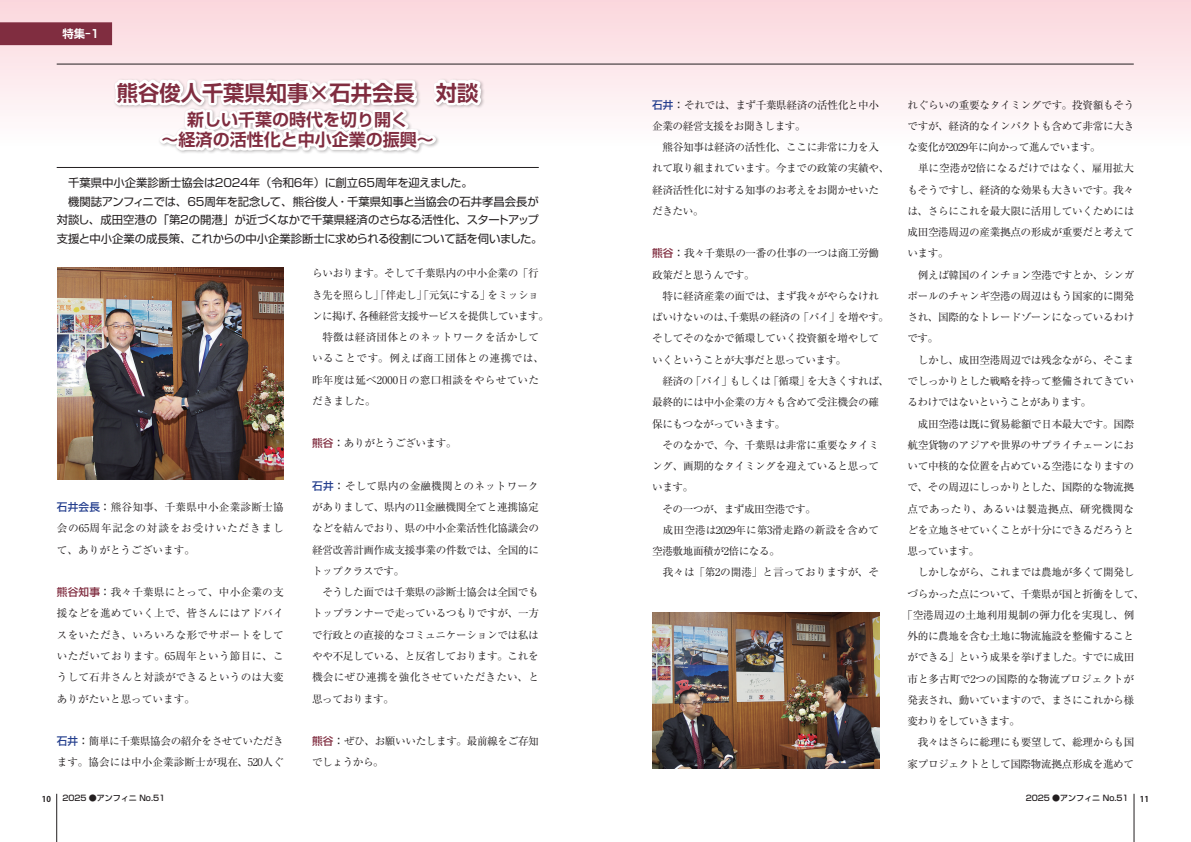
<style>
.page{position:relative;width:1191px;height:842px;background:#fff}
.page>*{position:absolute;margin:0;border:0;box-sizing:border-box;transform-origin:0 0}
.t1{font:700 21.3px "Shin Go Pro De";color:#802d40}
.t2{font:700 17px/19.8px "Shin Go Pro De";color:#802d40;text-align:center}
.t3{font:11.3px/18.4px "Shin Go Pro";letter-spacing:-.01em;color:#231f20}
.t4{font:700 11.3px "Shin Go Pro De";color:#fff}
.t5{font:10.6px/21.3px "Ryumin Pro";letter-spacing:-.03em;color:#231f20}
.t6{font:10.6px/21.3px "Ryumin Pro";color:#231f20}
.t7{font:10.6px "Ryumin Pro";letter-spacing:-.005em;color:#231f20}
.t8{font:10.6px "Ryumin Pro";letter-spacing:.025em;color:#231f20}
.t9{font:500 8px "Shin Go Pro";color:#231f20}
.t10{font:700 8px "Koz Go Pro";color:#231f20}
.s1{font-family:"Shin Go Pro";font-weight:500;color:#253f8e}
.s2{font-family:"Shin Go Pro";font-weight:500}
.s3{font-family:"Shin Go Pro";font-weight:500;color:#802d40}
</style>
<div class="page">
<hr style="left:56px;top:794px;width:1px;height:48px;background:#231f20">
<hr style="left:1133px;top:794px;width:1px;height:48px;background:#231f20">
<div style="left:0;top:0;width:1191px;height:147px;background:linear-gradient(to bottom,#fad6dc,#fefefe)"></div>
<hr style="left:57px;top:64px;width:1076px;height:1px;background:#231f20">
<svg style="left:95px;top:68px;width:391px;height:85px"></svg>
<hr style="left:57px;top:167px;width:482px;height:1px;background:#231f20">
<div style="left:0;top:23px;width:112px;height:22px;background:#802d40"></div>
<img style="left:57px;top:268px;width:227px;height:211px">
<img style="left:652px;top:612px;width:227px;height:156px">
<p class="t4" style="left:62px;top:24px;width:38px">特集-1</p>
<h1 class="t1" style="left:117px;top:75px;width:363px">熊谷俊人千葉県知事×石井会長　対談</h1>
<h2 class="t2" style="left:162px;top:108px;width:274px">新しい千葉の時代を切り開く<br>～経済の活性化と中小企業の振興～</h2>
<p class="t3" style="left:57px;top:172px;width:487px">　千葉県中小企業診断士協会は２０２４年（令和６年）に創立６５周年を迎えました。<br>　機関誌アンフィニでは、６５周年を記念して、熊谷俊人・千葉県知事と当協会の石井孝昌会長が対談し、成田空港の「第２の開港」が近づくなかで千葉県経済のさらなる活性化、スタートアップ支援と中小企業の成長策、これからの中小企業診断士に求められる役割について話を伺いました。</p>
<p class="t5" style="left:57px;top:496px;width:228px;text-align:justify"><span class="s1">石井会長</span><span class="s2">：</span>熊谷知事、千葉県中小企業診断士協会の65周年記念の対談をお受けいただきまして、ありがとうございます。</p>
<p class="t5" style="left:57px;top:581px;width:228px;text-align:justify"><span class="s3">熊谷知事</span><span class="s2">：</span>我々千葉県にとって、中小企業の支援などを進めていく上で、皆さんにはアドバイスをいただき、いろいろな形でサポートをしていただいております。65周年という節目に、こうして石井さんと対談ができるというのは大変ありがたいと思っています。</p>
<p class="t5" style="left:57px;top:730px;width:228px"><span class="s1">石井</span><span class="s2">：</span>簡単に千葉県協会の紹介をさせていただきます。協会には中小企業診断士が現在、520人ぐ</p>
<p class="t6" style="left:312px;top:262px;width:238px">らいおります。そして千葉県内の中小企業の「行き先を照らし」「伴走し」「元気にする」をミッションに掲げ、各種経営支援サービスを提供しています。　特徴は経済団体とのネットワークを活かしていることです。例えば商工団体との連携では、昨年度は延べ2000日の窓口相談をやらせていただきました。</p>
<p class="t5" style="left:312px;top:432px;width:146px"><span class="s3">熊谷</span><span class="s2">：</span>ありがとうございます。</p>
<p class="t5" style="left:312px;top:474px;width:228px"><span class="s1">石井</span><span class="s2">：</span>そして県内の金融機関とのネットワークがありまして、県内の11金融機関全てと連携協定などを結んでおり、県の中小企業活性化協議会の経営改善計画作成支援事業の件数では、全国的にトップクラスです。<br>　そうした面では千葉県の診断士協会は全国でもトップランナーで走っているつもりですが、一方で行政との直接的なコミュニケーションでは私はやや不足している、と反省しております。これを機会にぜひ連携を強化させていただきたい、と思っております。</p>
<p class="t5" style="left:312px;top:730px;width:228px"><span class="s3">熊谷</span><span class="s2">：</span>ぜひ、お願いいたします。最前線をご存知でしょうから。</p>
<p class="t5" style="left:652px;top:93px;width:239px"><span class="s1">石井</span><span class="s2">：</span>それでは、まず千葉県経済の活性化と中小企業の経営支援をお聞きします。<br>　熊谷知事は経済の活性化、ここに非常に力を入れて取り組まれています。今までの政策の実績や、経済活性化に対する知事のお考えをお聞かせいただきたい。</p>
<p class="t5" style="left:652px;top:242px;width:238px"><span class="s3">熊谷</span><span class="s2">：</span>我々千葉県の一番の仕事の一つは商工労働政策だと思うんです。<br>　特に経済産業の面では、まず我々がやらなければいけないのは、千葉県の経済の「パイ」を増やす。そしてそのなかで循環していく投資額を増やしていくということが大事だと思っています。<br>　経済の「パイ」もしくは「循環」を大きくすれば、最終的には中小企業の方々も含めて受注機会の確保にもつながっていきます。<br>　そのなかで、今、千葉県は非常に重要なタイミング、画期的なタイミングを迎えていると思っています。<br>　その一つが、まず成田空港です。<br>　成田空港は2029年に第3滑走路の新設を含めて空港敷地面積が2倍になる。<br>　我々は「第2の開港」と言っておりますが、そ</p>
<p class="t5" style="left:907px;top:93px;width:228px">れぐらいの重要なタイミングです。投資額もそう</p>
<p class="t5" style="left:907px;top:114px;width:228px">ですが、経済的なインパクトも含めて非常に大き</p>
<p class="t5" style="left:907px;top:136px;width:195px">な変化が2029年に向かって進んでいます。</p>
<p class="t7" style="left:907px;top:160px;width:228px">　単に空港が2倍になるだけではなく、雇用拡大</p>
<p class="t5" style="left:907px;top:178px;width:228px">もそうですし、経済的な効果も大きいです。我々</p>
<p class="t5" style="left:907px;top:200px;width:228px">は、さらにこれを最大限に活用していくためには</p>
<p class="t5" style="left:907px;top:221px;width:228px">成田空港周辺の産業拠点の形成が重要だと考えて</p>
<p class="t5" style="left:907px;top:242px;width:43px">います。</p>
<p class="t5" style="left:907px;top:263px;width:228px">　例えば韓国のインチョン空港ですとか、シンガ</p>
<p class="t5" style="left:907px;top:285px;width:228px">ポールのチャンギ空港の周辺はもう国家的に開発</p>
<p class="t5" style="left:907px;top:306px;width:228px">され、国際的なトレードゾーンになっているわけ</p>
<p class="t5" style="left:907px;top:327px;width:33px">です。</p>
<p class="t5" style="left:907px;top:348px;width:228px">　しかし、成田空港周辺では残念ながら、そこま</p>
<p class="t5" style="left:907px;top:370px;width:228px">でしっかりとした戦略を持って整備されてきてい</p>
<p class="t5" style="left:907px;top:391px;width:186px">るわけではないということがあります。</p>
<p class="t5" style="left:907px;top:412px;width:228px">　成田空港は既に貿易総額で日本最大です。国際</p>
<p class="t5" style="left:907px;top:433px;width:228px">航空貨物のアジアや世界のサプライチェーンにお</p>
<p class="t5" style="left:907px;top:455px;width:228px">いて中核的な位置を占めている空港になりますの</p>
<p class="t5" style="left:907px;top:476px;width:228px">で、その周辺にしっかりとした、国際的な物流拠</p>
<p class="t8" style="left:907px;top:500px;width:228px">点であったり、あるいは製造拠点、研究機関な</p>
<p class="t5" style="left:907px;top:518px;width:228px">どを立地させていくことが十分にできるだろうと</p>
<p class="t5" style="left:907px;top:540px;width:73px">思っています。</p>
<p class="t5" style="left:907px;top:561px;width:228px">　しかしながら、これまでは農地が多くて開発し</p>
<p class="t5" style="left:907px;top:582px;width:239px">づらかった点について、千葉県が国と折衝をして、</p>
<p class="t7" style="left:902px;top:607px;width:234px">「空港周辺の土地利用規制の弾力化を実現し、例</p>
<p class="t5" style="left:907px;top:625px;width:228px">外的に農地を含む土地に物流施設を整備すること</p>
<p class="t5" style="left:907px;top:646px;width:228px">ができる」という成果を挙げました。すでに成田</p>
<p class="t7" style="left:907px;top:670px;width:228px">市と多古町で2つの国際的な物流プロジェクトが</p>
<p class="t5" style="left:907px;top:689px;width:228px">発表され、動いていますので、まさにこれから様</p>
<p class="t5" style="left:907px;top:710px;width:114px">変わりをしていきます。</p>
<p class="t5" style="left:907px;top:731px;width:228px">　我々はさらに総理にも要望して、総理からも国</p>
<p class="t5" style="left:907px;top:752px;width:228px">家プロジェクトとして国際物流拠点形成を進めて</p>
<p class="t10" style="left:42px;top:793px;width:11px">10</p>
<p class="t9" style="left:62px;top:791px;width:104px">2025 ●アンフィニ No.51</p>
<p class="t9" style="left:1025px;top:791px;width:104px">2025 ●アンフィニ No.51</p>
<p class="t10" style="left:1140px;top:793px;width:11px">11</p>
</div>
